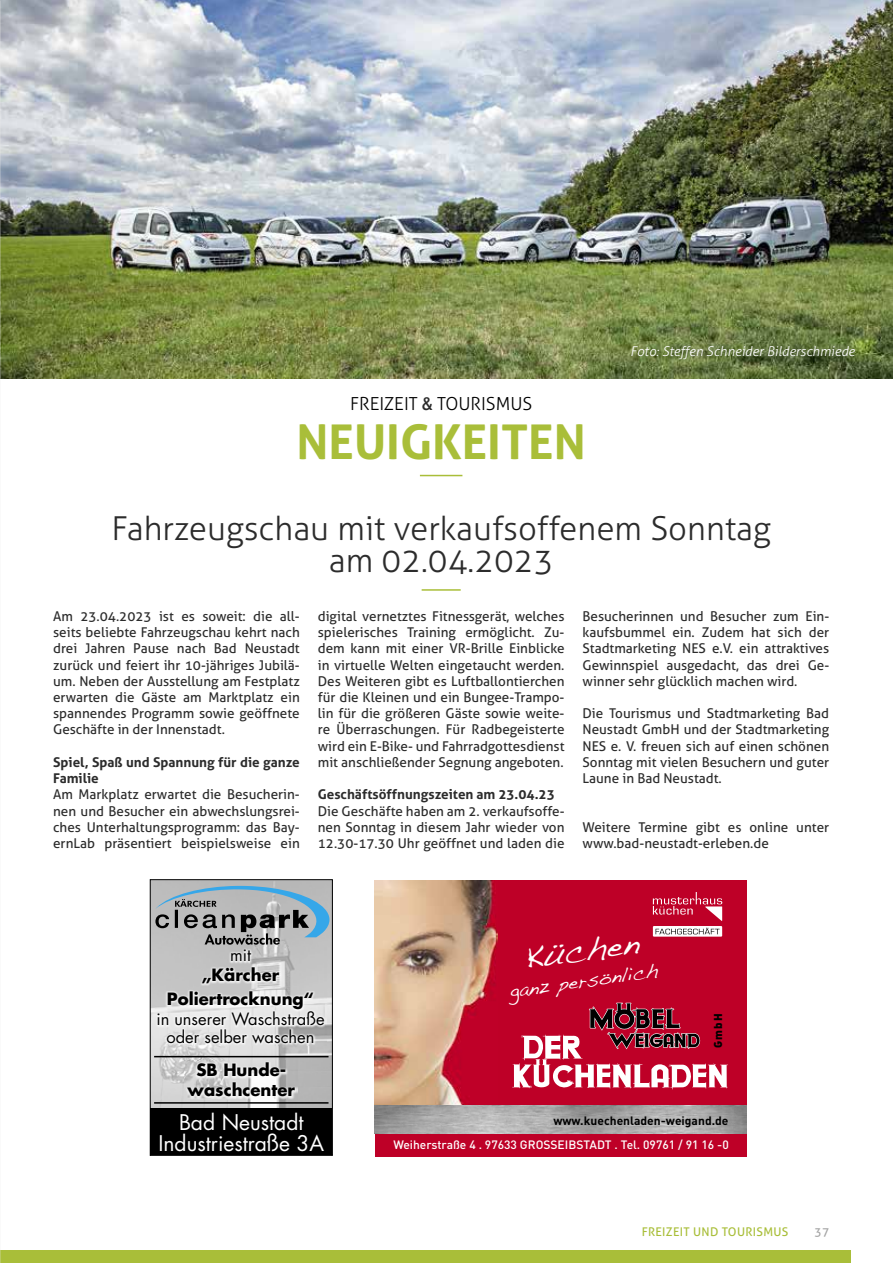
<style>
.page{position:relative;width:893px;height:1263px;background:#fff}
.page>*{position:absolute;margin:0;border:0;box-sizing:border-box;transform-origin:0 0}
.t1{font:700 48px "Aller";color:#a9be39}
.t2{font:300 33px/32.4px "Aller";color:#2c2c2c;text-align:center}
.t3{font:32.85px "Handwriting Dakota";color:#fff}
.t4{font:21px/21px "Futura";color:#fff;text-align:center}
.t5{font:19.8px "Handwriting Dakota";color:#fff}
.t6{font:300 18px "Aller";color:#000}
.t7{font:700 16.5px/24px "Futura";color:#000;text-align:center}
.t8{font:16.5px/18px "Futura";color:#000;text-align:center}
.t9{font:13.5px/16.2px "Aller";color:#2c2c2c;text-align:justify}
.t10{font:700 13.5px/16.2px "Aller";color:#2c2c2c}
.t11{font:italic 300 13.5px "Aller";color:#fff}
.t12{font:500 12px "FFDIN";color:#fff}
.t13{font:700 12px "FFDIN";color:#000}
.t14{font:12px "Aller";letter-spacing:.025em;color:#a9be39}
.t15{font:12px "Aller";color:#a3a3a3}
.t16{font:11.4px "FFDIN Black Alternate,Bold";color:#000}
.s1{font-family:"Helvetica Neue LT Std";font-weight:500;font-stretch:condensed;color:#2c2c2c}
</style>
<div class="page">
<img style="left:152px;top:881px;width:179px;height:228px">
<div style="left:151px;top:1109px;width:181px;height:46px;background:#000"></div>
<img style="left:156px;top:947px;width:170px;height:98px">
<img style="left:185px;top:1060px;width:112px;height:39px">
<svg style="left:155px;top:886px;width:174px;height:59px;background:#939ea5"></svg>
<div style="left:150px;top:879px;width:183px;height:277px;border:1px solid #000"></div>
<hr style="left:154px;top:1056px;width:174px;height:1px;background:#000">
<hr style="left:154px;top:1102px;width:174px;height:2px;background:#000">
<div style="left:0;top:1250px;width:850px;height:13px;background:#a9be39"></div>
<hr style="left:422px;top:589px;width:39px;height:2px;background:#a9be39">
<hr style="left:420px;top:475px;width:42px;height:1px;background:#a9be39">
<img style="left:0;top:0;width:893px;height:378px">
<div style="left:375px;top:880px;width:372px;height:277px;background:#be0027"></div>
<svg style="left:512px;top:1003px;width:216px;height:86px"></svg>
<img style="left:375px;top:880px;width:122px;height:225px">
<svg style="left:653px;top:892px;width:69px;height:45px"></svg>
<img style="left:375px;top:1105px;width:372px;height:28px">
<h3 class="t6" style="left:350px;top:393px;width:184px">FREIZEIT <span class="s1">&amp;</span> TOURISMUS</h3>
<h1 class="t1" style="left:296px;top:412px;width:291px">NEUIGKEITEN</h1>
<p class="t11" style="left:630px;top:343px;width:226px">Foto: Steffen Schneider Bilderschmiede</p>
<h2 class="t2" style="left:112px;top:512px;width:661px">Fahrzeugschau mit verkaufsoffenem Sonntag am 02.04.2023</h2>
<p class="t9" style="left:53px;top:608px;width:248px">Am 23.04.2023 ist es soweit: die all&shy;seits beliebte Fahrzeugschau kehrt nach drei Jahren Pause nach Bad Neustadt zurück und feiert ihr 10-jähriges Jubilä&shy;um. Neben der Ausstellung am Festplatz erwarten die Gäste am Marktplatz ein spannendes Programm sowie geöffnete Geschäfte in der Innenstadt.</p>
<p class="t10" style="left:53px;top:754px;width:248px">Spiel, Spaß und Spannung für die ganze<br>Familie</p>
<p class="t9" style="left:53px;top:786px;width:248px">Am Markplatz erwartet die Besucherin&shy;nen und Besucher ein abwechslungsrei&shy;ches Unterhaltungsprogramm: das Bay&shy;ernLab präsentiert beispielsweise ein</p>
<p class="t9" style="left:318px;top:608px;width:248px">digital vernetztes Fitnessgerät, welches spielerisches Training ermöglicht. Zu&shy;dem kann mit einer VR-Brille Einblicke in virtuelle Welten eingetaucht werden.<br>Des Weiteren gibt es Luftballontierchen für die Kleinen und ein Bungee-Trampo&shy;lin für die größeren Gäste sowie weite&shy;re Überraschungen. Für Radbegeisterte wird ein E-Bike- und Fahrradgottesdienst mit anschließender Segnung angeboten.</p>
<p class="t10" style="left:318px;top:786px;width:238px">Geschäftsöffnungszeiten am 23.04.23</p>
<p class="t9" style="left:318px;top:802px;width:248px">Die Geschäfte haben am 2. verkaufsoffe&shy;nen Sonntag in diesem Jahr wieder von 12.30-17.30 Uhr geöffnet und laden die</p>
<p class="t9" style="left:582px;top:608px;width:248px">Besucherinnen und Besucher zum Ein&shy;kaufsbummel ein. Zudem hat sich der Stadtmarketing NES e.V. ein attraktives Gewinnspiel ausgedacht, das drei Ge&shy;winner sehr glücklich machen wird.</p>
<p class="t9" style="left:582px;top:705px;width:248px">Die Tourismus und Stadtmarketing Bad Neustadt GmbH und der Stadtmarketing NES e. V. freuen sich auf einen schönen Sonntag mit vielen Besuchern und guter Laune in Bad Neustadt.</p>
<p class="t9" style="left:582px;top:819px;width:248px">Weitere Termine gibt es online unter www.bad-neustadt-erleben.de</p>
<p class="t8" style="left:230px;top:946px;width:22px">mit</p>
<p class="t7" style="left:167px;top:962px;width:149px">„Kärcher<br>Poliertrocknung“</p>
<p class="t8" style="left:156px;top:1010px;width:170px">in unserer Waschstraße oder selber waschen</p>
<p class="t7" style="left:188px;top:1060px;width:109px;line-height:19.8px">SB Hunde&shy;waschcenter</p>
<h3 class="t4" style="left:159px;top:1112px;width:167px">Bad Neustadt<br>Industriestraße 3A</h3>
<h3 class="t3" style="left:522px;top:938px;width:117px;rotate:-8deg">Küchen</h3>
<h3 class="t5" style="left:508px;top:979px;width:151px;rotate:-8deg">ganz persönlich</h3>
<p class="t16" style="left:710px;top:1048px;width:36px;rotate:-90deg">GmbH</p>
<p class="t13" style="left:553px;top:1112px;width:177px">www.kuechenladen-weigand.de</p>
<p class="t12" style="left:393px;top:1137px;width:337px">Weiherstraße 4 . 97633 GROSSEIBSTADT . Tel. 09761 / 91 16 -0</p>
<p class="t14" style="left:642px;top:1224px;width:148px">FREIZEIT UND TOURISMUS</p>
<p class="t15" style="left:814px;top:1224px;width:16px">37</p>
</div>
